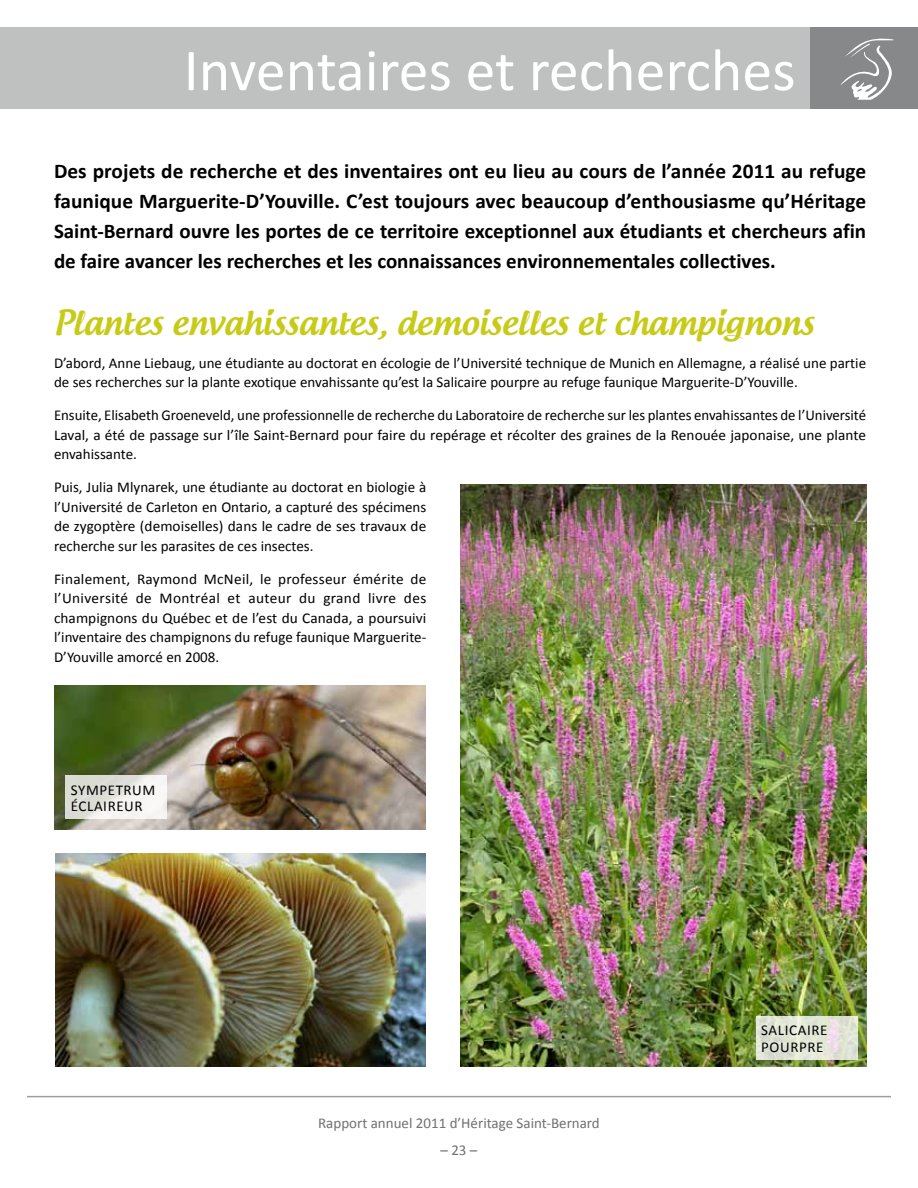
<style>
.page{position:relative;width:918px;height:1188px;background:#fff}
.page>*{position:absolute;margin:0;border:0;box-sizing:border-box;transform-origin:0 0}
.t1{font:60px "Calibri";color:#fff}
.t2{font:500 33px "Androgyne";color:#c7cb18}
.t3{font:700 21px/30px "Calibri";color:#000;text-align:justify}
.t4{font:15px/19.5px "Calibri";color:#000}
.t5{font:15px "Calibri";color:#707172}
</style>
<div class="page">
<div style="left:807px;top:27px;width:111px;height:81px;background:#87888a"></div>
<div style="left:0;top:27px;width:810px;height:81px;background:#bfc1c1"></div>
<svg style="left:840px;top:38px;width:54px;height:62px"></svg>
<hr style="left:27px;top:1096px;width:864px;height:1px;background:#9c9e9f">
<img style="left:460px;top:485px;width:406px;height:581px">
<img style="left:54px;top:686px;width:372px;height:143px">
<img style="left:55px;top:853px;width:371px;height:213px">
<svg style="left:756px;top:1016px;width:101px;height:43px;background:#e1e4d7"></svg>
<svg style="left:65px;top:776px;width:102px;height:43px"></svg>
<h1 class="t1" style="left:184px;top:32px;width:614px">Inventaires et recherches</h1>
<p class="t3" style="left:54px;top:156px;width:814px">Des projets de recherche et des inventaires ont eu lieu au cours de l’année 2011 au refuge faunique Marguerite-D’Youville. C’est toujours avec beaucoup d’enthousiasme qu’Héritage Saint-Bernard ouvre les portes de ce territoire exceptionnel aux étudiants et chercheurs afin de faire avancer les recherches et les connaissances environnementales collectives.</p>
<h2 class="t2" style="left:54px;top:301px;width:762px">Plantes envahissantes, demoiselles et champignons</h2>
<p class="t4" style="left:54px;top:353px;width:814px">D’abord, Anne Liebaug, une étudiante au doctorat en écologie de l’Université technique de Munich en Allemagne, a réalisé une partie de ses recherches sur la plante exotique envahissante qu’est la Salicaire pourpre au refuge faunique Marguerite-D’Youville.</p>
<p class="t4" style="left:54px;top:405px;width:814px;text-align:justify">Ensuite, Elisabeth Groeneveld, une professionnelle de recherche du Laboratoire de recherche sur les plantes envahissantes de l’U niversité Laval, a été de passage sur l’île Saint-Bernard pour faire du repérage et récolter des graines de la Renouée japonaise, une plante envahissante.</p>
<p class="t4" style="left:54px;top:477px;width:374px;text-align:justify">Puis, Julia Mlynarek, une étudiante au doctorat en biologie à l’Université de Carleton en Ontario, a capturé des spécimens de zygoptère (demoiselles) dans le cadre de ses travaux de recherche sur les parasites de ces insectes.</p>
<p class="t4" style="left:54px;top:569px;width:374px;text-align:justify">Finalement, Raymond McNeil, le professeur émérite de l’U niversité de Montréal et auteur du grand livre des champignons du Québec et de l’est du Canada, a poursuivi l’inventaire des champignons du refuge faunique Marguerite-D’Youville amorcé en 2008.</p>
<p class="t4" style="left:71px;top:781px;width:11px;line-height:16.5px">sympetrum éclaireur</p>
<p class="t5" style="left:318px;top:1113px;width:283px">Rapport annuel 2011 d’Héritage Saint-Bernard</p>
<p class="t5" style="left:441px;top:1140px;width:38px">– 23 –</p>
<p class="t4" style="left:761px;top:1022px;width:19px;line-height:16.5px">Salicaire<br>Pourpre</p>
</div>
